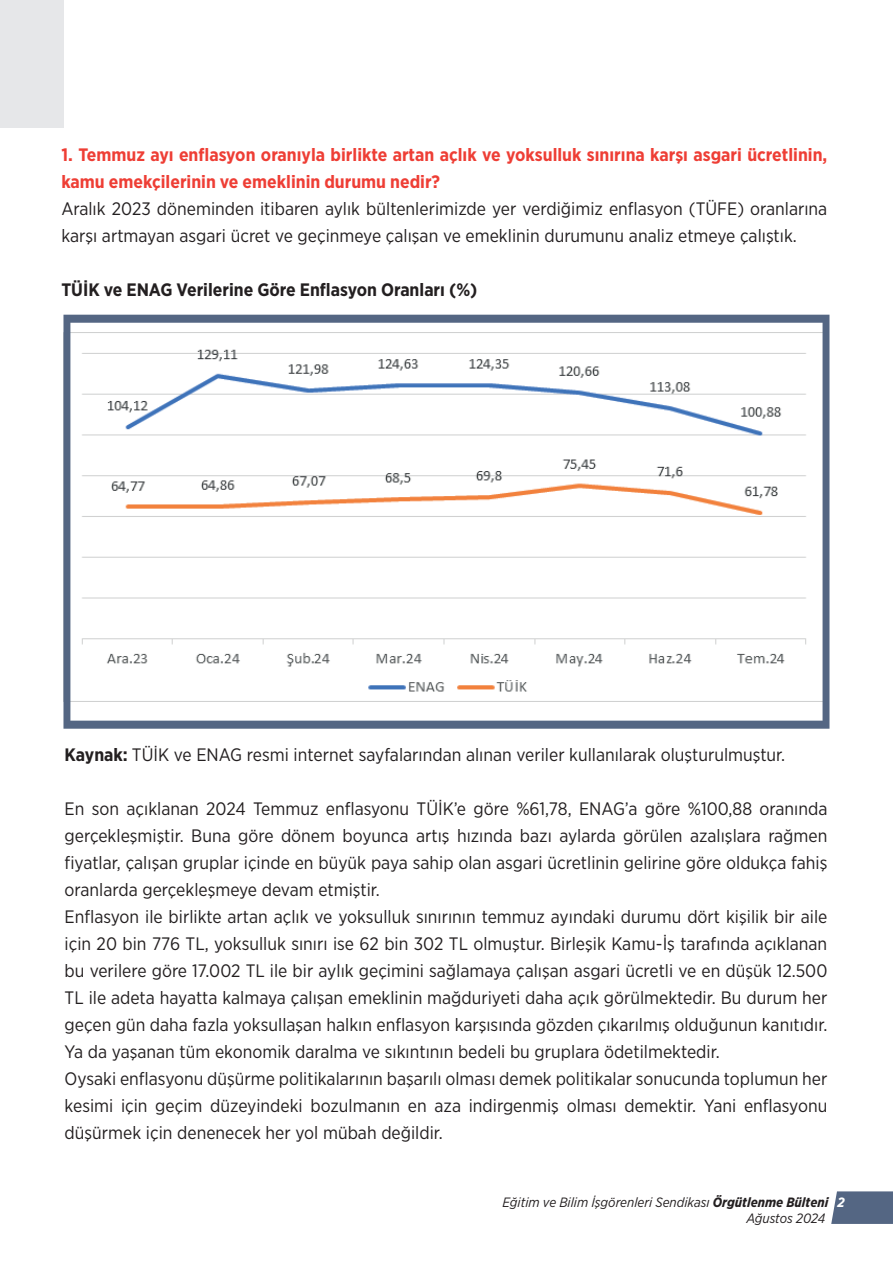
<style>
.page{position:relative;width:893px;height:1263px;background:#fff}
.page>*{position:absolute;margin:0;border:0;box-sizing:border-box;transform-origin:0 0}
.t1{font:18px/27px "Gotham Narrow";color:#231f20}
.t2{font:700 18px/27px "Gotham Narrow";color:#ee3e35}
.t3{font:700 18px "Gotham Narrow";color:#231f20}
.t4{font:italic 13.5px/16.2px "Gotham Narrow";color:#231f20}
.s1{font-weight:700}
.s2{font-weight:700;color:#fff}
</style>
<div class="page">
<div style="left:0;top:0;width:64px;height:128px;background:#e6e7e9"></div>
<svg style="left:831px;top:1191px;width:62px;height:33px;background:#5e6f8a"></svg>
<svg style="left:63px;top:315px;width:766px;height:414px"></svg>
<p class="t2" style="left:61px;top:141px;width:767px">1. Temmuz ayı enflasyon oranıyla birlikte artan açlık ve yoksulluk sınırına karşı asgari ücretlinin, kamu emekçilerinin ve emeklinin durumu nedir?</p>
<p class="t1" style="left:61px;top:195px;width:767px">Aralık 2023 döneminden itibaren aylık bültenlerimizde yer verdiğimiz enflasyon (TÜFE) oranlarına karşı artmayan asgari ücret ve geçinmeye çalışan ve emeklinin durumunu analiz etmeye çalıştık.</p>
<p class="t3" style="left:61px;top:278px;width:418px">TÜİK ve ENAG Verilerine Göre Enflasyon Oranları (%)</p>
<p class="t1" style="left:65px;top:740px;width:722px"><span class="s1">Kaynak:</span> TÜİK ve ENAG resmi internet sayfalarından alınan veriler kullanılarak oluşturulmuştur.</p>
<p class="t1" style="left:65px;top:794px;width:764px">En son açıklanan 2024 Temmuz enflasyonu TÜİK’e göre %61,78, ENAG’a göre %100,88 oranında gerçekleşmiştir. Buna göre dönem boyunca artış hızında bazı aylarda görülen azalışlara rağmen fiyatlar, çalışan gruplar içinde en büyük paya sahip olan asgari ücretlinin gelirine göre oldukça fahiş oranlarda gerçekleşmeye devam etmiştir.<br>Enflasyon ile birlikte artan açlık ve yoksulluk sınırının temmuz ayındaki durumu dört kişilik bir aile için 20 bin 776 TL, yoksulluk sınırı ise 62 bin 302 TL olmuştur. Birleşik Kamu-İş tarafında açıklanan bu verilere göre 17.002 TL ile bir aylık geçimini sağlamaya çalışan asgari ücretli ve en düşük 12.500<br>TL ile adeta hayatta kalmaya çalışan emeklinin mağduriyeti daha açık görülmektedir. Bu durum her geçen gün daha fazla yoksullaşan halkın enflasyon karşısında gözden çıkarılmış olduğunun kanıtıdır.<br>Ya da yaşanan tüm ekonomik daralma ve sıkıntının bedeli bu gruplara ödetilmektedir.<br>Oysaki enflasyonu düşürme politikalarının başarılı olması demek politikalar sonucunda toplumun her kesimi için geçim düzeyindeki bozulmanın en aza indirgenmiş olması demektir. Yani enflasyonu düşürmek için denenecek her yol mübah değildir.</p>
<p class="t4" style="left:746px;top:1194px;width:100px;text-indent:-244px">Eğitim ve Bilim İşgörenleri Sendikası <span class="s1">Örgütlenme Bülteni</span> <span class="s2">2<br></span>Ağustos 2024</p>
</div>
